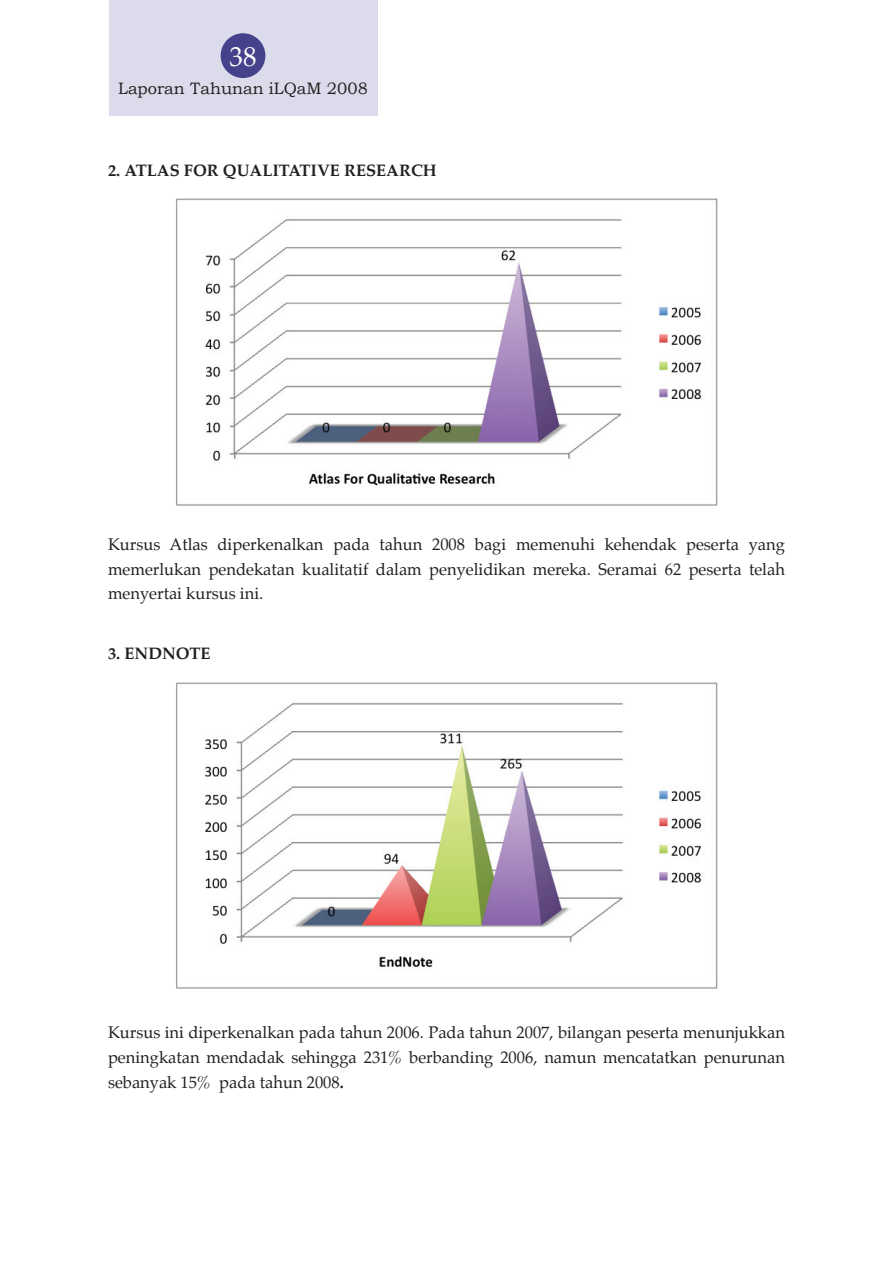
<style>
.page{position:relative;width:893px;height:1263px;background:#fff}
.page>*{position:absolute;margin:0;border:0;box-sizing:border-box;transform-origin:0 0}
.t1{font:27px "Palatino";color:#fff}
.t2{font:16.5px/24.8px "Palatino";color:#231f20;text-align:justify}
.t3{font:700 16.5px "Palatino";color:#231f20}
.t4{font:16.5px "Bookman Old Style";color:#231f20}
.s1{font-weight:700}
</style>
<div class="page">
<div style="left:109px;top:0;width:268px;height:116px;background:#dcdbeb"></div>
<div style="left:221px;top:33px;width:44px;height:45px;background:#45428b;border-radius:50%"></div>
<img style="left:176px;top:199px;width:542px;height:306px">
<img style="left:176px;top:682px;width:542px;height:307px">
<h1 class="t1" style="left:230px;top:35px;width:28px">38</h1>
<p class="t4" style="left:118px;top:78px;width:251px">Laporan Tahunan iLQaM 2008</p>
<p class="t3" style="left:108px;top:156px;width:330px">2. ATLAS FOR QUALITATIVE RESEARCH</p>
<p class="t2" style="left:108px;top:532px;width:678px">Kursus Atlas diperkenalkan pada tahun 2008 bagi memenuhi kehendak peserta yang memerlukan pendekatan kualitatif dalam penyelidikan mereka. Seramai 62 peserta telah menyertai kursus ini.</p>
<p class="t3" style="left:108px;top:639px;width:104px">3. ENDNOTE</p>
<p class="t2" style="left:108px;top:1020px;width:678px">Kursus ini diperkenalkan pada tahun 2006. Pada tahun 2007, bilangan peserta menunjukkan peningkatan mendadak sehingga 231% berbanding 2006, namun mencatatkan penurunan sebanyak 15% pada tahun 2008<span class="s1">.</span></p>
</div>
